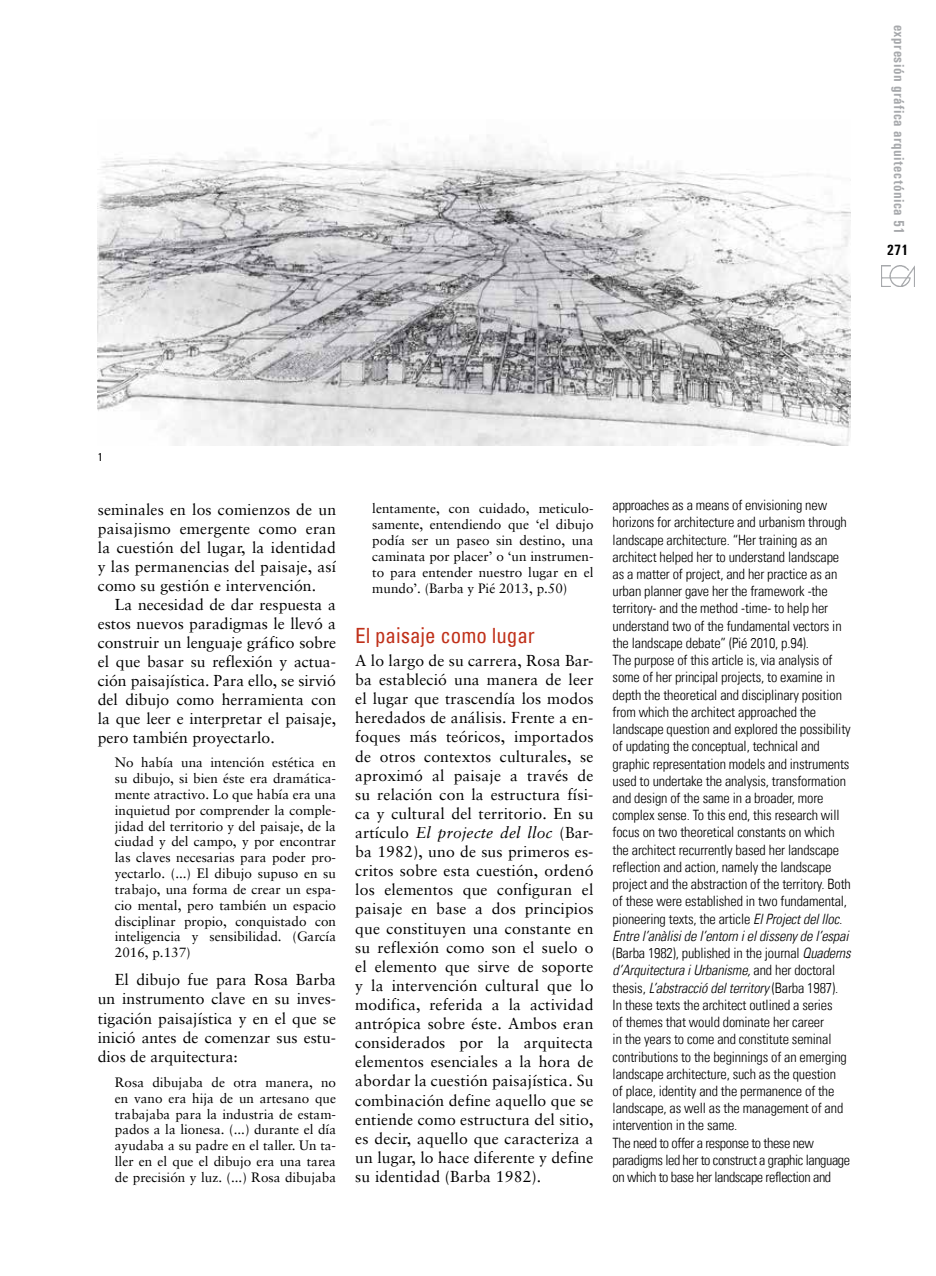
<style>
.page{position:relative;width:936px;height:1276px;background:#fff}
.page>*{position:absolute;margin:0;border:0;box-sizing:border-box;transform-origin:0 0}
.t1{font:condensed 21px "Univers";color:#c0311a}
.t2{font:15.75px/19px "Sabon";letter-spacing:.005em;color:#000;text-align:justify}
.t3{font:700 15px "Univers Condensed";color:#000}
.t4{font:700 14.55px "Univers Condensed";letter-spacing:.035em;color:#a7a9ac}
.t5{font:300 condensed 14.25px/17.2px "Univers LT";letter-spacing:-.01em;color:#000}
.t6{font:13.5px/15.8px "Sabon";color:#000;text-align:justify}
.t7{font:condensed 11.25px "Univers";color:#000}
.s1{font-style:italic}
</style>
<div class="page">
<img style="left:881px;top:265px;width:33px;height:21px">
<hr style="left:0;top:0;width:1px;height:1276px;background:#adaec2">
<img style="left:98px;top:133px;width:752px;height:313px">
<p class="t4" style="left:907px;top:25px;width:211px;rotate:90deg">expresión gráfica arquitectónica 51</p>
<p class="t3" style="left:886px;top:241px;width:23px">271</p>
<p class="t7" style="left:98px;top:450px;width:6px">1</p>
<p class="t2" style="left:98px;top:500px;width:240px">seminales en los comienzos de un paisajismo emergente como eran la cuestión del lugar, la identidad y las permanencias del paisaje, así como su gestión e intervención.</p>
<p class="t2" style="left:98px;top:594px;width:240px;text-indent:17px">La necesidad de dar respuesta a estos nuevos paradigmas le llevó a construir un lenguaje gráfico sobre el que basar su reflexión y actua&shy;ción paisajística. Para ello, se sirvió del dibujo como herramienta con la que leer e interpretar el paisaje, pero también proyectarlo.</p>
<p class="t6" style="left:115px;top:754px;width:223px">No había una intención estética en su dibujo, si bien éste era dramática&shy;mente atractivo. Lo que había era una inquietud por comprender la comple&shy;jidad del territorio y del paisaje, de la ciudad y del campo, y por encontrar las claves necesarias para poder pro&shy;yectarlo. (...) El dibujo supuso en su trabajo, una forma de crear un espa&shy;cio mental, pero también un espacio disciplinar propio, conquistado con inteligencia y sensibilidad. (García 2016, p.137)</p>
<p class="t2" style="left:98px;top:969px;width:240px;text-indent:17px">El dibujo fue para Rosa Barba un instrumento clave en su inves&shy;tigación paisajística y en el que se inició antes de comenzar sus estu&shy;dios de arquitectura:</p>
<p class="t6" style="left:115px;top:1073px;width:223px">Rosa dibujaba de otra manera, no en vano era hija de un artesano que trabajaba para la industria de estam&shy;pados a la lionesa. (...) durante el día ayudaba a su padre en el taller. Un ta&shy;ller en el que el dibujo era una tarea de precisión y luz. (...) Rosa dibujaba</p>
<p class="t6" style="left:372px;top:500px;width:223px">lentamente, con cuidado, meticulo&shy;samente, entendiendo que ‘el dibujo podía ser un paseo sin destino, una caminata por placer’ o ‘un instrumen&shy;to para entender nuestro lugar en el mundo’. (Barba y Pié 2013, p.50)</p>
<h1 class="t1" style="left:355px;top:622px;width:181px">El paisaje como lugar</h1>
<p class="t2" style="left:355px;top:650px;width:240px">A lo largo de su carrera, Rosa Bar&shy;ba estableció una manera de leer el lugar que trascendía los modos heredados de análisis. Frente a en&shy;foques más teóricos, importados de otros contextos culturales, se aproximó al paisaje a través de su relación con la estructura físi&shy;ca y cultural del territorio. En su artículo <span class="s1">El projecte del lloc</span> (Bar&shy;ba 1982), uno de sus primeros es&shy;critos sobre esta cuestión, ordenó los elementos que configuran el paisaje en base a dos principios que constituyen una constante en su reflexión como son el suelo o el elemento que sirve de soporte y la intervención cultural que lo modifica, referida a la actividad antrópica sobre éste. Ambos eran considerados por la arquitecta elementos esenciales a la hora de abordar la cuestión paisajística. Su combinación define aquello que se entiende como estructura del sitio, es decir, aquello que caracteriza a un lugar, lo hace diferente y define su identidad (Barba 1982).</p>
<p class="t5" style="left:612px;top:496px;width:240px">approaches as a means of envisioning new horizons for architecture and urbanism through landscape architecture. “Her training as an architect helped her to understand landscape as a matter of project, and her practice as an urban planner gave her the framework -the territory- and the method -time- to help her understand two of the fundamental vectors in the landscape debate” (Pié 2010, p.94).<br>The purpose of this article is, via analysis of some of her principal projects, to examine in depth the theoretical and disciplinary position from which the architect approached the landscape question and explored the possibility of updating the conceptual, technical and graphic representation models and instruments used to undertake the analysis, transformation and design of the same in a broader, more complex sense. To this end, this research will focus on two theoretical constants on which the architect recurrently based her landscape reflection and action, namely the landscape project and the abstraction of the territory. Both of these were established in two fundamental, pioneering texts, the article <span class="s1">El Project del lloc.<br>Entre l’anàlisi de l’entorn i el disseny de l’espai </span>(Barba 1982), published in the journal <span class="s1">Quaderns d’Arquitectura i Urbanisme,</span> and her doctoral thesis, <span class="s1">L’abstracció del territory</span> (Barba 1987).<br>In these texts the architect outlined a series<br>of themes that would dominate her career<br>in the years to come and constitute seminal contributions to the beginnings of an emerging landscape architecture, such as the question<br>of place, identity and the permanence of the landscape, as well as the management of and intervention in the same.<br>The need to offer a response to these new paradigms led her to construct a graphic language on which to base her landscape reflection and</p>
</div>
